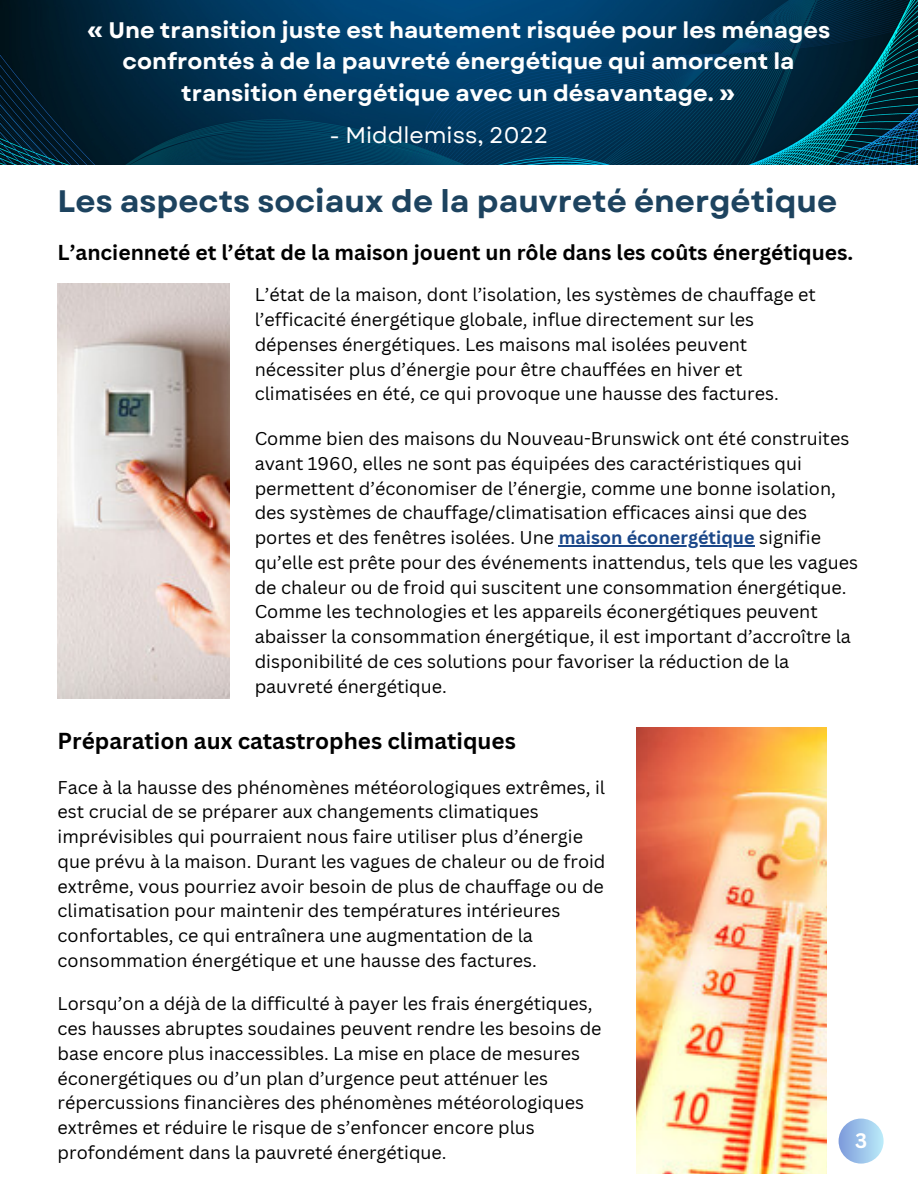
<style>
.page{position:relative;width:918px;height:1188px;background:#fff}
.page>*{position:absolute;margin:0;border:0;box-sizing:border-box;transform-origin:0 0}
.t1{font:700 31.05px "Garet";color:#1d435f}
.t2{font:700 22.5px/31.5px "Garet";color:#fff;text-align:center}
.t3{font:700 22.5px "Canva Sans";color:#000}
.t4{font:22.5px "Garet";color:#fff}
.t5{font:700 21px "Canva Sans";color:#000}
.t6{font:700 20.4px "Canva Sans";color:#fff}
.t7{font:18px/24.8px "Canva Sans";color:#000}
.s1{font-weight:700;color:#1a4789}
</style>
<div class="page">
<div style="left:839px;top:1119px;width:45px;height:45px;background:linear-gradient(to right,#7d9bdb,#beedfa);border-radius:50%"></div>
<hr style="left:559px;top:545px;width:196px;height:1px;background:#1a4789">
<img style="left:58px;top:284px;width:171px;height:415px">
<img style="left:636px;top:728px;width:190px;height:446px">
<img style="left:0;top:0;width:917px;height:165px">
<p class="t2" style="left:86px;top:14px;width:746px">« Une transition juste est hautement risquée pour les ménages confrontés à de la pauvreté énergétique qui amorcent la transition énergétique avec un désavantage. »</p>
<p class="t4" style="left:330px;top:119px;width:220px">- Middlemiss, 2022</p>
<p class="t1" style="left:58px;top:179px;width:781px">Les aspects sociaux de la pauvreté énergétique</p>
<p class="t5" style="left:58px;top:237px;width:797px">L’ancienneté et l’état de la maison jouent un rôle dans les coûts énergétiques.</p>
<h3 class="t7" style="left:255px;top:282px;width:563px">L’état de la maison, dont l’isolation, les systèmes de chauffage et l’efficacité énergétique globale, influe directement sur les dépenses énergétiques. Les maisons mal isolées peuvent nécessiter plus d’énergie pour être chauffées en hiver et climatisées en été, ce qui provoque une hausse des factures.</h3>
<h1 class="t7" style="left:255px;top:426px;width:596px">Comme bien des maisons du Nouveau-Brunswick ont été construites avant 1960, elles ne sont pas équipées des caractéristiques qui permettent d’économiser de l’énergie, comme une bonne isolation, des systèmes de chauffage/climatisation efficaces ainsi que des portes et des fenêtres isolées. Une <span class="s1">maison éconergétique</span> signifie</h1>
<h2 class="t7" style="left:255px;top:550px;width:605px">qu’elle est prête pour des événements inattendus, tels que les vagues de chaleur ou de froid qui suscitent une consommation énergétique.<br>Comme les technologies et les appareils éconergétiques peuvent abaisser la consommation énergétique, il est important d’accroître la disponibilité de ces solutions pour favoriser la réduction de la pauvreté énergétique.</h2>
<h2 class="t3" style="left:58px;top:725px;width:460px">Préparation aux catastrophes climatiques</h2>
<p class="t7" style="left:58px;top:774px;width:549px">Face à la hausse des phénomènes météorologiques extrêmes, il est crucial de se préparer aux changements climatiques imprévisibles qui pourraient nous faire utiliser plus d’énergie que prévu à la maison. Durant les vagues de chaleur ou de froid extrême, vous pourriez avoir besoin de plus de chauffage ou de climatisation pour maintenir des températures intérieures confortables, ce qui entraînera une augmentation de la consommation énergétique et une hausse des factures.</p>
<p class="t7" style="left:58px;top:991px;width:545px">Lorsqu’on a déjà de la difficulté à payer les frais énergétiques, ces hausses abruptes soudaines peuvent rendre les besoins de base encore plus inaccessibles. La mise en place de mesures éconergétiques ou d’un plan d’urgence peut atténuer les répercussions financières des phénomènes météorologiques extrêmes et réduire le risque de s’enfoncer encore plus profondément dans la pauvreté énergétique.</p>
<h2 class="t6" style="left:855px;top:1126px;width:14px">3</h2>
</div>
